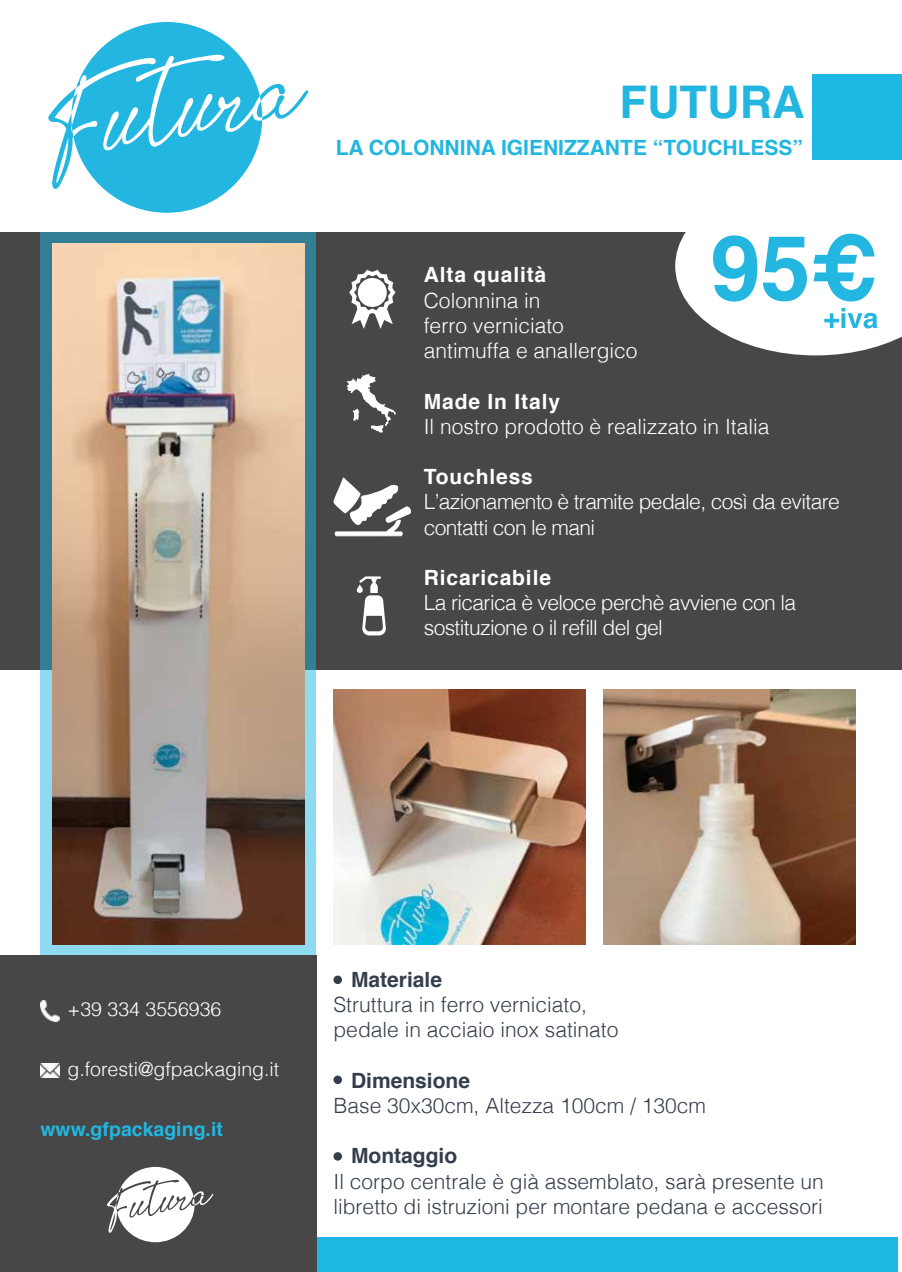
<style>
.page{position:relative;width:902px;height:1272px;background:#fff}
.page>*{position:absolute;margin:0;border:0;box-sizing:border-box;transform-origin:0 0}
.t1{font:700 90px "Helvetica";color:#22b6e0}
.t2{font:700 45px "Helvetica";color:#22b6e0}
.t3{font:300 21px/25.2px "Helvetica";color:#353e4c}
.t4{font:300 21px/25.2px "Helvetica";letter-spacing:-.03em;color:#fff}
.t5{font:300 21px/25.2px "Helvetica";color:#fff}
.t6{font:700 21px "Helvetica";letter-spacing:.04em;color:#fff}
.t7{font:700 21px "Helvetica";color:#22b6e0}
.t8{font:700 21px "Helvetica";color:#353e4c}
.t9{font:300 19.5px "Helvetica";color:#fff}
.t10{font:700 19.5px "Helvetica";color:#22b6e0}
</style>
<div class="page">
<div style="left:0;top:232px;width:901px;height:438px;background:#464746"></div>
<div style="left:812px;top:75px;width:89px;height:85px;background:#1eb6e3"></div>
<div style="left:307px;top:1237px;width:590px;height:34px;background:#1eb6e3"></div>
<svg style="left:48px;top:22px;width:260px;height:191px"></svg>
<svg style="left:40px;top:232px;width:276px;height:723px;background:#5ca3b6"></svg>
<div style="left:0;top:955px;width:316px;height:316px;background:#464746"></div>
<img style="left:40px;top:1063px;width:20px;height:14px">
<img style="left:40px;top:1000px;width:20px;height:21px">
<svg style="left:349px;top:270px;width:46px;height:59px"></svg>
<svg style="left:347px;top:373px;width:49px;height:59px"></svg>
<svg style="left:333px;top:477px;width:78px;height:59px"></svg>
<svg style="left:356px;top:576px;width:30px;height:59px"></svg>
<img style="left:52px;top:244px;width:252px;height:700px">
<div style="left:333px;top:975px;width:9px;height:9px;background:#353e4b;border-radius:50%"></div>
<div style="left:333px;top:1075px;width:9px;height:9px;background:#353e4b;border-radius:50%"></div>
<div style="left:333px;top:1152px;width:9px;height:8px;background:#353e4b;border-radius:50%"></div>
<img style="left:333px;top:689px;width:252px;height:255px">
<img style="left:603px;top:689px;width:252px;height:255px">
<svg style="left:107px;top:1166px;width:106px;height:76px"></svg>
<svg style="left:675px;top:232px;width:226px;height:123px;background:#e5e7e8"></svg>
<h2 class="t2" style="left:619px;top:83px;width:186px">FUTURA</h2>
<p class="t7" style="left:335px;top:139px;width:469px">LA COLONNINA IGIENIZZANTE “TOUCHLESS”</p>
<h1 class="t1" style="left:710px;top:230px;width:169px">95¤</h1>
<p class="t6" style="left:424px;top:266px;width:124px">Alta qualità</p>
<p class="t5" style="left:424px;top:289px;width:215px">Colonnina in<br>ferro verniciato antimuffa e anallergico</p>
<p class="t6" style="left:424px;top:392px;width:138px">Made In Italy</p>
<p class="t5" style="left:424px;top:415px;width:347px">Il nostro prodotto è realizzato in Italia</p>
<p class="t6" style="left:424px;top:468px;width:111px">Touchless</p>
<p class="t4" style="left:424px;top:491px;width:417px">L’azionamento è tramite pedale, così da evitare contatti con le mani</p>
<p class="t6" style="left:424px;top:569px;width:129px">Ricaricabile</p>
<p class="t4" style="left:424px;top:592px;width:374px">La ricarica è veloce perchè avviene con la sostituzione o il refill del gel</p>
<p class="t9" style="left:67px;top:1000px;width:155px">+39 334 3556936</p>
<p class="t9" style="left:67px;top:1060px;width:213px">g.foresti@gfpackaging.it</p>
<p class="t10" style="left:40px;top:1120px;width:184px">www.gfpackaging.it</p>
<p class="t8" style="left:351px;top:970px;width:93px">Materiale</p>
<p class="t3" style="left:333px;top:993px;width:286px">Struttura in ferro verniciato, pedale in acciaio inox satinato</p>
<p class="t8" style="left:351px;top:1071px;width:121px">Dimensione</p>
<p class="t3" style="left:333px;top:1094px;width:374px">Base 30x30cm, Altezza 100cm / 130cm</p>
<p class="t8" style="left:351px;top:1147px;width:108px">Montaggio</p>
<p class="t3" style="left:333px;top:1170px;width:492px">Il corpo centrale è già assemblato, sarà presente un libretto di istruzioni per montare pedana e accessori</p>
</div>
